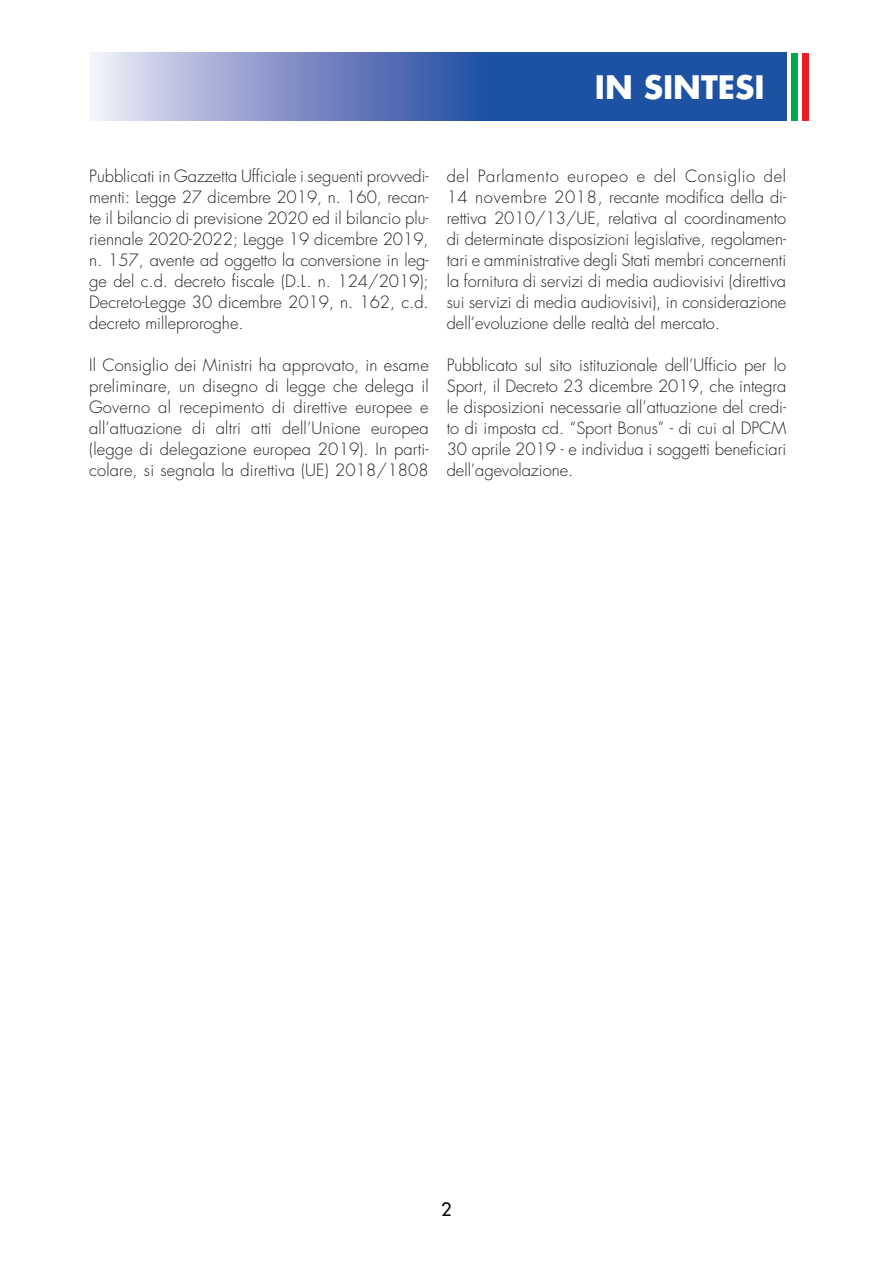
<style>
.page{position:relative;width:893px;height:1263px;background:#fff}
.page>*{position:absolute;margin:0;border:0;box-sizing:border-box;transform-origin:0 0}
.t1{font:700 31.5px "Futura LT";color:#fff}
.t2{font:18px "Futura LT";color:#000}
.t3{font:300 16.5px/21px "Futura LT";color:#231f20;text-align:justify}
</style>
<div class="page">
<svg style="left:92px;top:53px;width:694px;height:68px;background:#5878b8"></svg>
<div style="left:791px;top:53px;width:7px;height:68px;background:#00a54f"></div>
<div style="left:803px;top:53px;width:6px;height:68px;background:#ee1d23"></div>
<h1 class="t1" style="left:595px;top:66px;width:171px">IN SINTESI</h1>
<p class="t3" style="left:89px;top:166px;width:341px">Pubblicati in Gazzetta Ufficiale i seguenti provvedi&shy;menti: Legge 27 dicembre 2019, n. 160, recan&shy;te il bilancio di previsione 2020 ed il bilancio plu&shy;riennale 2020-2022; Legge 19 dicembre 2019, n. 157, avente ad oggetto la conversione in leg&shy;ge del c.d. decreto fiscale (D.L. n. 124/2019); Decreto-Legge 30 dicembre 2019, n. 162, c.d. decreto milleproroghe.</p>
<p class="t3" style="left:89px;top:355px;width:341px">Il Consiglio dei Ministri ha approvato, in esame preliminare, un disegno di legge che delega il Governo al recepimento di direttive europee e all’attuazione di altri atti dell’Unione europea (legge di delegazione europea 2019). In parti&shy;colare, si segnala la direttiva (UE) 2018/1808</p>
<p class="t3" style="left:447px;top:166px;width:341px">del Parlamento europeo e del Consiglio del 14 novembre 2018, recante modifica della di&shy;rettiva 2010/13/UE, relativa al coordinamento di determinate disposizioni legislative, regolamen&shy;tari e amministrative degli Stati membri concernenti la fornitura di servizi di media audiovisivi (direttiva sui servizi di media audiovisivi), in considerazione dell’evoluzione delle realtà del mercato.</p>
<p class="t3" style="left:447px;top:355px;width:341px">Pubblicato sul sito istituzionale dell’Ufficio per lo Sport, il Decreto 23 dicembre 2019, che integra le disposizioni necessarie all’attuazione del credi&shy;to di imposta cd. “Sport Bonus” - di cui al DPCM 30 aprile 2019 - e individua i soggetti beneficiari dell’agevolazione.</p>
<p class="t2" style="left:441px;top:1198px;width:12px">2</p>
</div>
